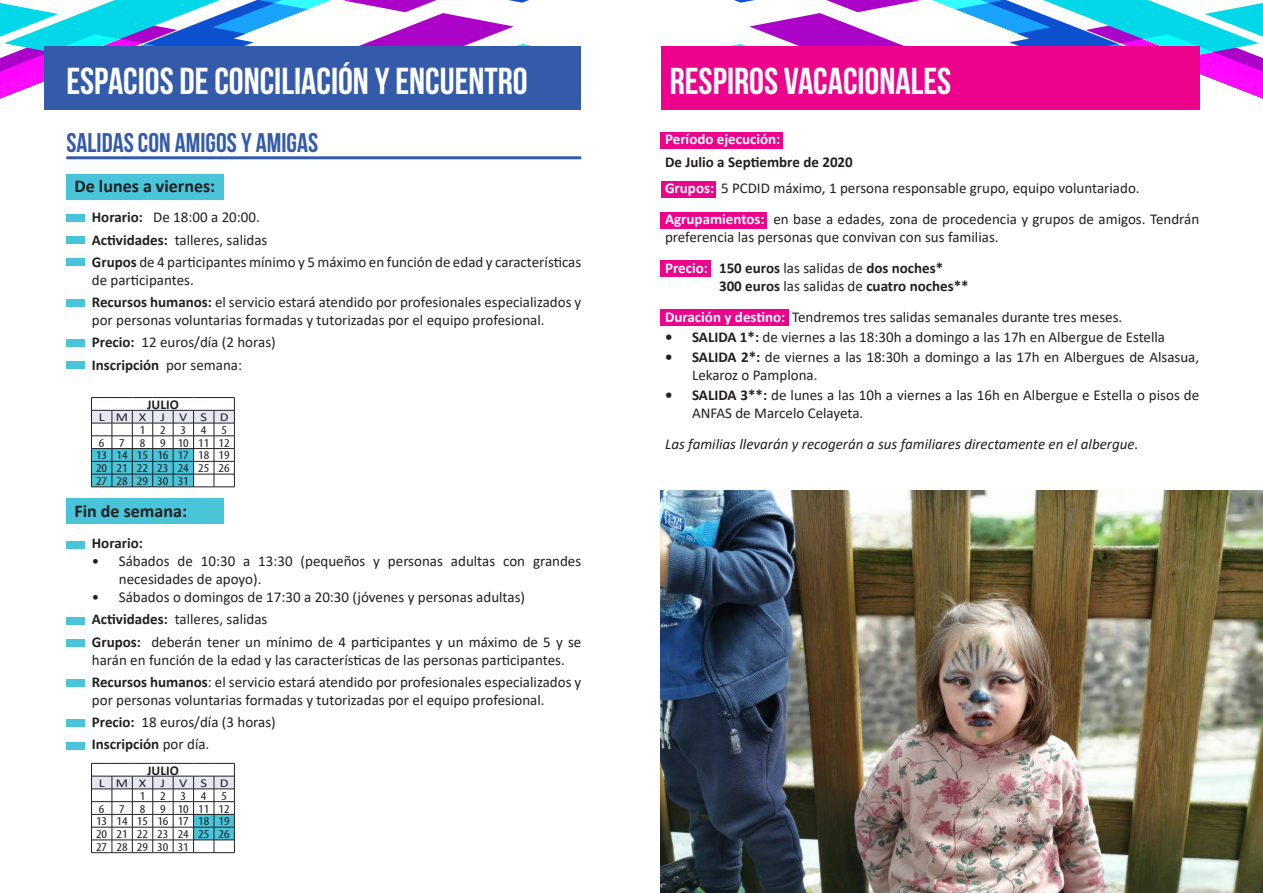
<style>
.page{position:relative;width:1263px;height:893px;background:#fff}
.page>*{position:absolute;margin:0;border:0;box-sizing:border-box;transform-origin:0 0}
.t1{font:700 37.5px "Bebas Neue";color:#fff}
.t2{font:700 27px "Bebas Neue";color:#345ba9}
.t3{font:700 18px "Calibri";color:#231f20}
.t4{font:15px/22.2px "Calibri";color:#231f20}
.t5{font:700 15px/18px "Calibri";color:#231f20}
.t6{font:italic 15px "Calibri";color:#231f20}
.t7{font:700 15px "Calibri";color:#fff}
.t8{font:700 13.5px "Calibri";color:#231f20}
.t9{font:condensed 12px/12.8px "Myriad Pro";color:#231f20;scale:1.2 1}
.t10{font:12px "Calibri";letter-spacing:.89em;color:#231f20;scale:1.2 1}
.s1{font-weight:700}
.s2{font-weight:700;color:#fff}
.s3{color:#fff}
.s4{font-weight:400}
</style>
<div class="page">
<svg style="left:0;top:0;width:1263px;height:102px"></svg>
<div style="left:45px;top:46px;width:536px;height:63px;background:#345ba9"></div>
<div style="left:661px;top:46px;width:538px;height:63px;background:#ed028c"></div>
<div style="left:661px;top:132px;width:122px;height:17px;background:#ed028c"></div>
<div style="left:661px;top:181px;width:55px;height:16px;background:#ed028c"></div>
<div style="left:661px;top:212px;width:106px;height:16px;background:#ed028c"></div>
<div style="left:661px;top:260px;width:50px;height:16px;background:#ed028c"></div>
<div style="left:661px;top:309px;width:128px;height:16px;background:#ed028c"></div>
<hr style="left:66px;top:156px;width:515px;height:3px;background:#345ba9">
<div style="left:66px;top:175px;width:158px;height:25px;background:#49c4d9"></div>
<div style="left:66px;top:214px;width:19px;height:7px;background:#49c4d9"></div>
<div style="left:66px;top:236px;width:19px;height:7px;background:#49c4d9"></div>
<div style="left:66px;top:259px;width:19px;height:7px;background:#49c4d9"></div>
<div style="left:66px;top:299px;width:19px;height:7px;background:#49c4d9"></div>
<div style="left:66px;top:339px;width:19px;height:7px;background:#49c4d9"></div>
<div style="left:66px;top:362px;width:19px;height:7px;background:#49c4d9"></div>
<div style="left:66px;top:541px;width:19px;height:7px;background:#49c4d9"></div>
<div style="left:66px;top:617px;width:19px;height:7px;background:#49c4d9"></div>
<div style="left:66px;top:639px;width:19px;height:7px;background:#49c4d9"></div>
<div style="left:66px;top:679px;width:19px;height:7px;background:#49c4d9"></div>
<div style="left:66px;top:719px;width:19px;height:7px;background:#49c4d9"></div>
<div style="left:66px;top:742px;width:19px;height:7px;background:#49c4d9"></div>
<div style="left:66px;top:498px;width:158px;height:25px;background:#49c4d9"></div>
<svg style="left:91px;top:397px;width:144px;height:91px"></svg>
<svg style="left:91px;top:763px;width:144px;height:90px"></svg>
<img style="left:661px;top:490px;width:602px;height:403px">
<h1 class="t1" style="left:66px;top:60px;width:463px">ESPACIOS DE CONCILIACIÓN Y ENCUENTRO</h1>
<h1 class="t1" style="left:670px;top:61px;width:283px">RESPIROS VACACIONALES</h1>
<p class="t7" style="left:665px;top:129px;width:117px">Período ejecución:</p>
<p class="t4" style="left:665px;top:148px;width:476px;line-height:26.5px"><span class="s1">De Julio a Septiembre de 2020<br></span><span class="s2">Grupos:</span> 5 PCDID máximo, 1 persona responsable grupo, equipo voluntariado.</p>
<p class="t4" style="left:665px;top:210px;width:536px;line-height:18px"><span class="s2">Agrupamientos:</span> en base a edades, zona de procedencia y grupos de amigos. Tendrán preferencia las personas que convivan con sus familias.</p>
<p class="t5" style="left:719px;top:259px;width:251px;text-indent:-54px"><span class="s3">Precio:</span> 150 euros <span class="s4">las salidas de</span> dos noches*<br>300 euros <span class="s4">las salidas de</span> cuatro noches**</p>
<p class="t4" style="left:665px;top:305px;width:459px"><span class="s2">Duración y destino:</span> Tendremos tres salidas semanales durante tres meses.</p>
<p class="t4" style="left:665px;top:325px;width:501px"><span class="s1">• SALIDA 1*:</span> de viernes a las 18:30h a domingo a las 17h en Albergue de Estella</p>
<p class="t4" style="left:692px;top:347px;width:509px;line-height:18px;text-indent:-27px"><span class="s1">• SALIDA 2*:</span> de viernes a las 18:30h a domingo a las 17h en Albergues de Alsasua,<br>Lekaroz o Pamplona.</p>
<p class="t4" style="left:692px;top:386px;width:509px;line-height:18px;text-indent:-27px"><span class="s1">• SALIDA 3**:</span> de lunes a las 10h a viernes a las 16h en Albergue e Estella o pisos de<br>ANFAS de Marcelo Celayeta.</p>
<p class="t6" style="left:665px;top:433px;width:475px">Las familias llevarán y recogerán a sus familiares directamente en el albergue.</p>
<h2 class="t2" style="left:66px;top:128px;width:253px">SALIDAS CON AMIGOS Y AMIGAS</h2>
<p class="t3" style="left:74px;top:173px;width:142px">De lunes a viernes:</p>
<p class="t4" style="left:92px;top:206px;width:491px"><span class="s1">Horario:</span> De 18:00 a 20:00.<br><span class="s1">Actividades:</span> talleres, salidas<br><span class="s1">Grupos</span> de 4 participantes mínimo y 5 máximo en función de edad y características</p>
<p class="t4" style="left:92px;top:268px;width:491px">de participantes.<br><span class="s1">Recursos humanos:</span> el servicio estará atendido por profesionales especializados y</p>
<p class="t4" style="left:92px;top:309px;width:454px">por personas voluntarias formadas y tutorizadas por el equipo profesional.<br><span class="s1">Precio:</span> 12 euros/día (2 horas)<br><span class="s1">Inscripción</span> por semana:</p>
<p class="t8" style="left:147px;top:395px;width:33px">JULIO</p>
<p class="t10" style="left:99px;top:409px;width:110px">LMXJVSD</p>
<p class="t9" style="left:96px;top:423px;width:113px;text-indent:44px">12345<br>6 7 8 9 101112<br>13 14 15 16 17 18 19<br>20 21 22 23 24 25 26<br>27 28 29 30 31</p>
<p class="t3" style="left:74px;top:499px;width:114px">Fin de semana:</p>
<p class="t5" style="left:92px;top:534px;width:53px">Horario:</p>
<p class="t4" style="left:119px;top:552px;width:464px;line-height:18px;text-indent:-27px">• Sábados de 10:30 a 13:30 (pequeños y personas adultas con grandes necesidades de apoyo).</p>
<p class="t4" style="left:92px;top:586px;width:491px">• Sábados o domingos de 17:30 a 20:30 (jóvenes y personas adultas)<br><span class="s1">Actividades:</span> talleres, salidas<br><span class="s1">Grupos:</span> deberán tener un mínimo de 4 participantes y un máximo de 5 y se</p>
<p class="t4" style="left:92px;top:648px;width:491px">harán en función de la edad y las características de las personas participantes.<br><span class="s1">Recursos humanos</span>: el servicio estará atendido por profesionales especializados y</p>
<p class="t4" style="left:92px;top:688px;width:454px">por personas voluntarias formadas y tutorizadas por el equipo profesional.<br><span class="s1">Precio:</span> 18 euros/día (3 horas)<br><span class="s1">Inscripción</span> por día.</p>
<p class="t8" style="left:147px;top:761px;width:33px">JULIO</p>
<p class="t10" style="left:99px;top:775px;width:110px">LMXJVSD</p>
<p class="t9" style="left:96px;top:789px;width:113px;text-indent:44px">12345<br>6 7 8 9 101112<br>13 14 15 16 17 18 19<br>20 21 22 23 24 25 26<br>27 28 29 30 31</p>
</div>
